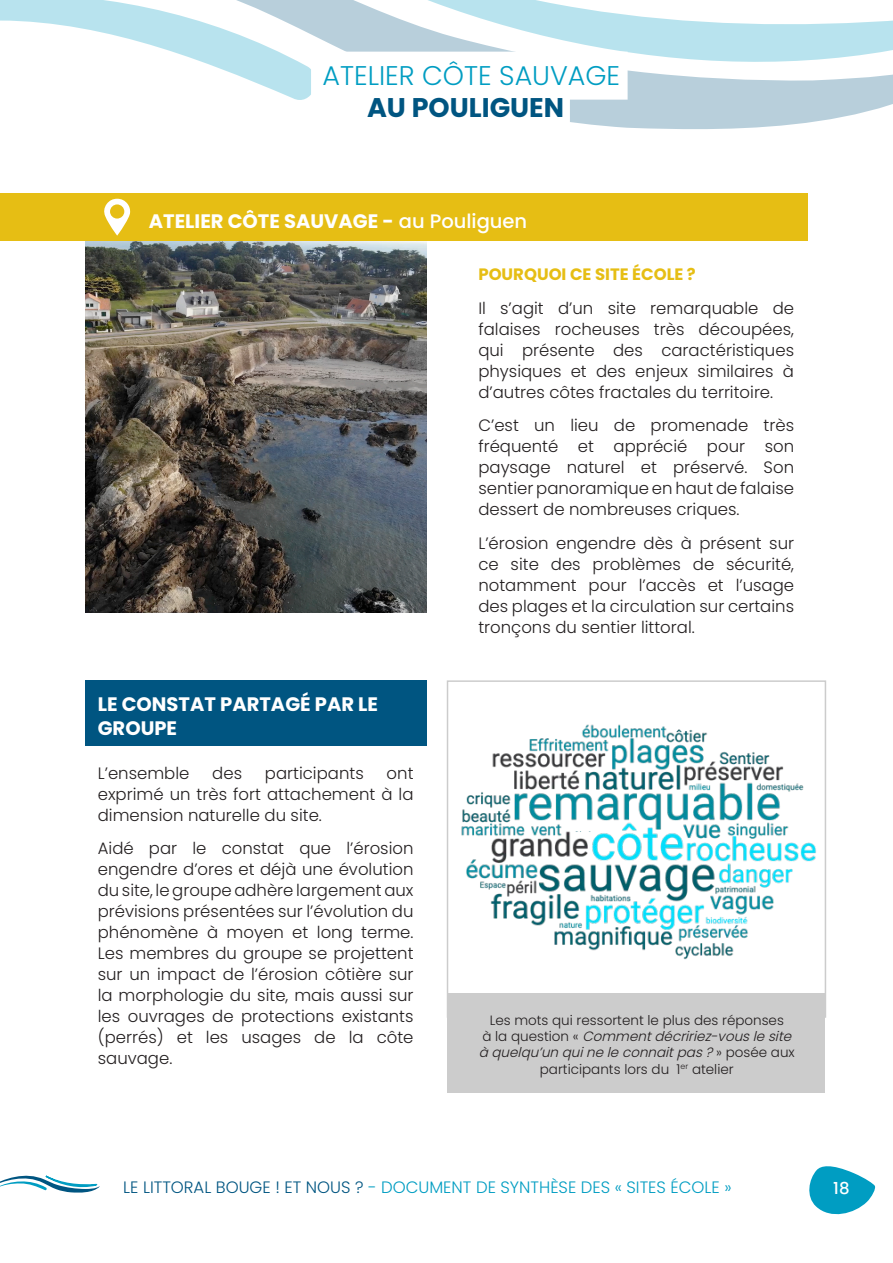
<style>
.page{position:relative;width:893px;height:1263px;background:#fff}
.page>*{position:absolute;margin:0;border:0;box-sizing:border-box;transform-origin:0 0}
.t1{font:300 27px/32.4px "Poppins";color:#009dc2;text-align:center}
.Paragraphe_2_colonnes{font:700 19.5px "Poppins";color:#fff}
.titre_bleu{font:700 19.5px/23.4px "Poppins";color:#fff}
.VAC_Paragraphe_2_colonnes_copie{font:300 16.5px/21px "Poppins";color:#231f20;text-align:justify}
.t2{font:300 16.5px "Poppins";color:#009dc2}
.VAC_Paragraphe_2_colonnes_copie-2{font:700 16.5px "Poppins";color:#e6be14}
.t3{font:500 16.5px "Poppins";color:#fff}
.Paragraphe_2_colonnes-2{font:italic 300 13.5px/16.2px "Poppins";color:#231f20;text-align:center}
.Paragraphe_2_colonnes-3{font:300 13.5px "Poppins";color:#231f20}
.s1{font-weight:700;color:#005581}
.s2{font-weight:500}
.s3{font-style:normal}
.s4{color:#005581}
</style>
<div class="page">
<svg style="left:809px;top:1166px;width:67px;height:49px"></svg>
<svg style="left:0;top:1175px;width:100px;height:18px"></svg>
<svg style="left:0;top:0;width:893px;height:129px"></svg>
<div style="left:311px;top:52px;width:317px;height:48px;background:#fff"></div>
<div style="left:367px;top:84px;width:203px;height:48px;background:#fff"></div>
<div style="left:447px;top:680px;width:379px;height:338px;border:2px solid #ccc"></div>
<div style="left:447px;top:994px;width:378px;height:99px;background:#ccc"></div>
<div style="left:0;top:193px;width:808px;height:48px;background:#e6be14"></div>
<svg style="left:104px;top:199px;width:26px;height:37px"></svg>
<img style="left:85px;top:241px;width:341px;height:371px">
<img style="left:461px;top:724px;width:355px;height:236px">
<div style="left:85px;top:680px;width:341px;height:65px;background:#005581"></div>
<div style="left:570px;top:821px;width:51px;height:10px;background:#fff"></div>
<p class="t1" style="left:322px;top:59px;width:299px">ATELIER CÔTE SAUVAGE<br><span class="s1">AU POULIGUEN</span></p>
<p class="Paragraphe_2_colonnes" style="left:149px;top:209px;width:380px">ATELIER CÔTE SAUVAGE - <span class="s2">au Pouliguen</span></p>
<p class="VAC_Paragraphe_2_colonnes_copie-2" style="left:478px;top:265px;width:219px">POURQUOI CE SITE ÉCOLE ?</p>
<p class="VAC_Paragraphe_2_colonnes_copie" style="left:478px;top:297px;width:317px">Il s’agit d’un site remarquable de falaises rocheuses très découpées, qui présente des caractéristiques physiques et des enjeux similaires à d’autres côtes fractales du territoire.</p>
<p class="VAC_Paragraphe_2_colonnes_copie" style="left:478px;top:415px;width:317px">C’est un lieu de promenade très fréquenté et apprécié pour son paysage naturel et préservé. Son sentier panoramique en haut de falaise dessert de nombreuses criques.</p>
<p class="VAC_Paragraphe_2_colonnes_copie" style="left:478px;top:533px;width:317px">L’érosion engendre dès à présent sur ce site des problèmes de sécurité, notamment pour l’accès et l’usage des plages et la circulation sur certains tronçons du sentier littoral.</p>
<p class="titre_bleu" style="left:98px;top:693px;width:282px">LE CONSTAT PARTAGÉ PAR LE<br>GROUPE</p>
<p class="VAC_Paragraphe_2_colonnes_copie" style="left:98px;top:762px;width:93px">L’ensemble</p>
<p class="VAC_Paragraphe_2_colonnes_copie" style="left:212px;top:762px;width:31px">des</p>
<p class="VAC_Paragraphe_2_colonnes_copie" style="left:265px;top:762px;width:100px">participants</p>
<p class="VAC_Paragraphe_2_colonnes_copie" style="left:98px;top:762px;width:317px;text-indent:289px">ont exprimé un très fort attachement à la dimension naturelle du site.</p>
<p class="VAC_Paragraphe_2_colonnes_copie" style="left:98px;top:838px;width:317px">Aidé par le constat que l’érosion engendre d’ores et déjà une évolution du site, le groupe adhère largement aux prévisions présentées sur l’évolution du phénomène à moyen et long terme.<br>Les membres du groupe se projettent sur un impact de l’érosion côtière sur la morphologie du site, mais aussi sur les ouvrages de protections existants (perrés) et les usages de la côte sauvage.</p>
<p class="Paragraphe_2_colonnes-3" style="left:490px;top:1012px;width:296px">Les mots qui ressortent le plus des réponses</p>
<p class="Paragraphe_2_colonnes-2" style="left:479px;top:1028px;width:319px"><span class="s3">à l a q u e s t i o n «</span> Commentdécririez-vouslesite àquelqu’unquineleconnaitpas?<span class="s3">» p o s é e a u x participants lors du 1</span><sup>er</sup> <span class="s3">atelier</span></p>
<p class="t2" style="left:123px;top:1177px;width:610px"><span class="s4">LE LITTORAL BOUGE ! ET NOUS ?</span> - DOCUMENT DE SYNTHÈSE DES « SITES ÉCOLE »</p>
<p class="t3" style="left:833px;top:1179px;width:18px">18</p>
</div>
